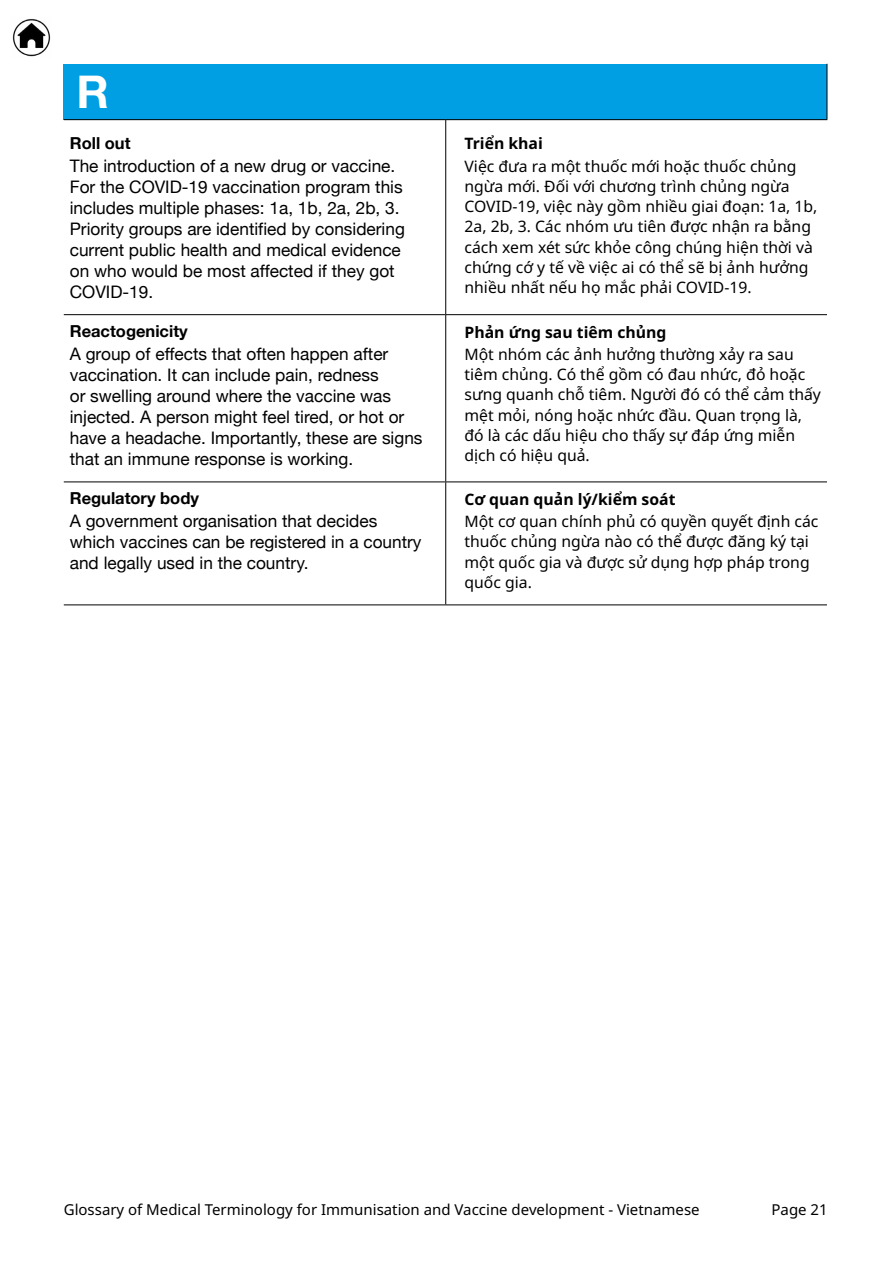
<style>
.page{position:relative;width:893px;height:1263px;background:#fff}
.page>*{position:absolute;margin:0;border:0;box-sizing:border-box;transform-origin:0 0}
.t1{font:700 45px "Helvetica Neue";color:#fff}
.Eng_Text{font:17.25px/21px "Helvetica Neue";color:#000}
.Eng_Sub{font:700 16.5px "Helvetica Neue";color:#000}
.Lang_Text{font:15.75px/20.2px "Noto Sans";color:#000}
.Lang_Sub{font:700 15.75px "Noto Sans";color:#000}
.t2{font:15px "Noto Sans";color:#000}
</style>
<div class="page">
<img style="left:12px;top:19px;width:39px;height:38px">
<div style="left:64px;top:64px;width:763px;height:56px;background:#009fe3"></div>
<hr style="left:827px;top:64px;width:1px;height:55px;background:#000">
<hr style="left:64px;top:119px;width:382px;height:1px;background:#000">
<hr style="left:446px;top:119px;width:381px;height:1px;background:#000">
<hr style="left:64px;top:314px;width:382px;height:1px;background:#000">
<hr style="left:446px;top:314px;width:381px;height:1px;background:#000">
<hr style="left:64px;top:481px;width:382px;height:1px;background:#000">
<hr style="left:446px;top:481px;width:381px;height:1px;background:#000">
<hr style="left:64px;top:604px;width:382px;height:1px;background:#000">
<hr style="left:446px;top:604px;width:381px;height:1px;background:#000">
<hr style="left:445px;top:120px;width:1px;height:194px;background:#000">
<hr style="left:445px;top:315px;width:1px;height:166px;background:#000">
<hr style="left:445px;top:482px;width:1px;height:122px;background:#000">
<p class="t1" style="left:77px;top:56px;width:34px">R</p>
<p class="Eng_Sub" style="left:70px;top:130px;width:62px">Roll out</p>
<p class="Eng_Text" style="left:70px;top:156px;width:337px">The introduction of a new drug or vaccine.<br>For the COVID-19 vaccination program this i n c l u d e s m u l t i p l e p h a s e s , b2, a2, b1, a1: 3 .<br>Priority groups are identified by considering current public health and medical evidence on who would be most affected if they got COVID-19.</p>
<p class="Eng_Sub" style="left:70px;top:318px;width:119px">Reactogenicity</p>
<p class="Eng_Text" style="left:70px;top:344px;width:354px">A group of effects that often happen after vaccination It. can include pain, redness<br>or swelling around where the vaccine was injected A. person might feel tired, or hot or have a headache. Importantly, these are signs that an immune response is working.</p>
<p class="Eng_Sub" style="left:70px;top:485px;width:131px">Regulatory body</p>
<p class="Eng_Text" style="left:70px;top:511px;width:353px">A government organisation that decides which vaccines can be registered in a country and legally used in the country.</p>
<p class="Lang_Sub" style="left:464px;top:132px;width:80px">Triển khai</p>
<p class="Lang_Text" style="left:464px;top:156px;width:355px">Việc đưa ra một thuốc mới hoặc thuốc chủng ngừa mới. Đối với chương trình chủng ngừa COVID-19, việc này gồm nhiều g i a i đ o ạ n b1, a1: ,<br>b2, a2 , 3. Các nhóm ưu tiên được nhận ra bằng cách xem xét sức khỏe công chúng hiện thời và chứng cớ y tế về việc ai có thể sẽ bị ảnh hưởng nhiều nhất nếu họ mắc phải COVID-19.</p>
<p class="Lang_Sub" style="left:464px;top:321px;width:203px">Phản ứng sau tiêm chủng</p>
<p class="Lang_Text" style="left:464px;top:344px;width:358px">Một nhóm các ảnh hưởng thường xảy ra sau tiêm chủng. Có thể gồm có đau nhức, đỏ hoặc sưng quanh chỗ tiêm. Người đó có thể cảm thấy mệt mỏi, nóng hoặc nhức đầu. Quan trọng là, đó là các dấu hiệu cho thấy sự đáp ứng miễn dịch có hiệu quả.</p>
<p class="Lang_Sub" style="left:464px;top:488px;width:213px">Cơ quan quản lý/kiểm soát</p>
<p class="Lang_Text" style="left:464px;top:512px;width:355px">Một cơ quan chính phủ có quyền quyết định các thuốc chủng ngừa nào có thể được đăng ký tại một quốc gia và được sử dụng hợp pháp trong quốc gia.</p>
<p class="t2" style="left:64px;top:1199px;width:637px">Glossary of Medical Terminology for Immunisation and Vaccine development - Vietnamese</p>
<p class="t2" style="left:771px;top:1199px;width:58px">Page 21</p>
</div>
